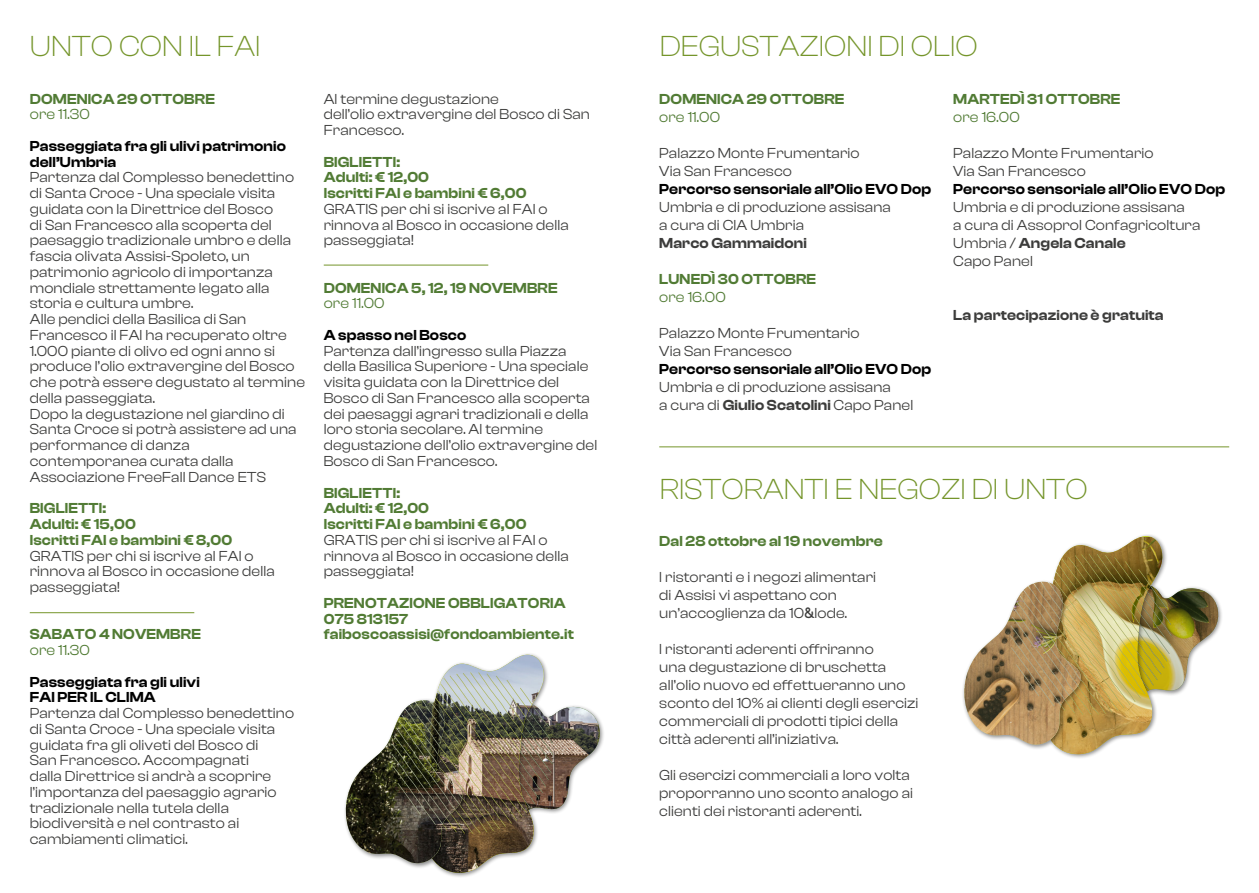
<style>
.page{position:relative;width:1259px;height:893px;background:#fff}
.page>*{position:absolute;margin:0;border:0;box-sizing:border-box;transform-origin:0 0}
.t1{font:300 30px "Clash Display";color:#75952b}
.t2{font:15px/15.8px "Clash Display";letter-spacing:.01em;color:#3c3c3b}
.t3{font:600 15px/15.8px "Clash Display";letter-spacing:.01em;color:#517b34}
.t4{font:600 15px/15.8px "Clash Display";letter-spacing:.01em;color:#000}
.t5{font:15px "Clash Display";letter-spacing:.01em;color:#517b34}
.t6{font:600 15px "Clash Display";letter-spacing:.01em;color:#3c3c3b}
.s1{font-weight:600}
.s2{font-family:"Brown"}
</style>
<div class="page">
<hr style="left:30px;top:612px;width:164px;height:1px;background:#75952b">
<hr style="left:324px;top:265px;width:164px;height:1px;background:#75952b">
<div style="left:516px;top:702px;width:89px;height:113px;background:#000;opacity:.45"></div>
<div style="left:430px;top:652px;width:119px;height:226px;background:#000;opacity:.45"></div>
<img style="left:405px;top:655px;width:197px;height:218px">
<img style="left:344px;top:700px;width:100px;height:163px">
<div style="left:1134px;top:583px;width:89px;height:114px;background:#000;opacity:.45"></div>
<div style="left:1048px;top:534px;width:119px;height:225px;background:#000;opacity:.45"></div>
<img style="left:1024px;top:536px;width:196px;height:219px">
<img style="left:962px;top:582px;width:101px;height:163px">
<hr style="left:659px;top:446px;width:570px;height:1px;background:#75952b">
<h1 class="t1" style="left:30px;top:30px;width:232px">UNTO CON IL FAI</h1>
<h1 class="t1" style="left:660px;top:30px;width:319px">DEGUSTAZIONI DI OLIO</h1>
<p class="t3" style="left:30px;top:91px;width:187px">DOMENICA 29 OTTOBRE</p>
<p class="t5" style="left:30px;top:106px;width:62px">ore 11.30</p>
<p class="t4" style="left:30px;top:138px;width:258px">Passeggiata fra gli ulivi patrimonio dell’Umbria</p>
<p class="t2" style="left:30px;top:169px;width:277px">Partenza dal Complesso benedettino di Santa Croce - Una speciale visita guidata con la Direttrice del Bosco<br>di San Francesco alla scoperta del paesaggio tradizionale umbro e della fascia olivata Assisi-Spoleto, un patrimonio agricolo di importanza mondiale strettamente legato alla storia e cultura umbre.<br>Alle pendici della Basilica di San Francesco il FAI ha recuperato oltre 1.000 piante di olivo ed ogni anno si produce l’olio extravergine del Bosco che potrà essere degustato al termine della passeggiata.<br>Dopo la degustazione nel giardino di Santa Croce si potrà assistere ad una performance di danza contemporanea curata dalla Associazione FreeFall Dance ETS</p>
<p class="t3" style="left:30px;top:500px;width:204px">BIGLIETTI:<br>Adulti: € 15,00<br>Iscritti FAI e bambini € 8,00</p>
<p class="t2" style="left:30px;top:547px;width:246px">GRATIS per chi si iscrive al FAI o rinnova al Bosco in occasione della passeggiata!</p>
<p class="t3" style="left:30px;top:626px;width:173px">SABATO 4 NOVEMBRE</p>
<p class="t5" style="left:30px;top:642px;width:62px">ore 11.30</p>
<p class="t4" style="left:30px;top:674px;width:171px">Passeggiata fra gli ulivi<br>FAI PER IL CLIMA</p>
<p class="t2" style="left:30px;top:705px;width:266px">Partenza dal Complesso benedettino di Santa Croce - Una speciale visita guidata fra gli oliveti del Bosco di<br>San Francesco. Accompagnati<br>dalla Direttrice si andrà a scoprire l’importanza del paesaggio agrario tradizionale nella tutela della biodiversità e nel contrasto ai cambiamenti climatici.</p>
<p class="t2" style="left:324px;top:91px;width:268px">Al termine degustazione<br>dell’olio extravergine del Bosco di San<br>Francesco.</p>
<p class="t3" style="left:324px;top:154px;width:204px">BIGLIETTI:<br>Adulti: € 12,00<br>Iscritti FAI e bambini € 6,00</p>
<p class="t2" style="left:324px;top:201px;width:246px">GRATIS per chi si iscrive al FAI o rinnova al Bosco in occasione della passeggiata!</p>
<p class="t3" style="left:324px;top:280px;width:235px">DOMENICA 5, 12, 19 NOVEMBRE</p>
<p class="t5" style="left:324px;top:295px;width:62px">ore 11.00</p>
<p class="t4" style="left:324px;top:327px;width:144px">A spasso nel Bosco</p>
<p class="t2" style="left:324px;top:343px;width:275px">Partenza dall’ingresso sulla Piazza della Basilica Superiore - Una speciale visita guidata con la Direttrice del Bosco di San Francesco alla scoperta dei paesaggi agrari tradizionali e della loro storia secolare. Al termine degustazione dell’olio extravergine del Bosco di San Francesco.</p>
<p class="t3" style="left:324px;top:485px;width:204px">BIGLIETTI:<br>Adulti: € 12,00<br>Iscritti FAI e bambini € 6,00</p>
<p class="t2" style="left:324px;top:532px;width:246px">GRATIS per chi si iscrive al FAI o rinnova al Bosco in occasione della passeggiata!</p>
<p class="t3" style="left:324px;top:595px;width:252px">PRENOTAZIONE OBBLIGATORIA<br>075 813157 faiboscoassisi@fondoambiente.it</p>
<p class="t3" style="left:659px;top:91px;width:187px">DOMENICA 29 OTTOBRE</p>
<p class="t5" style="left:659px;top:108px;width:62px">ore 11.00</p>
<p class="t2" style="left:659px;top:144px;width:202px;line-height:18px">Palazzo Monte Frumentario<br>Via San Francesco</p>
<p class="t4" style="left:659px;top:181px;width:273px">Percorso sensoriale all’Olio EVO Dop</p>
<p class="t2" style="left:659px;top:198px;width:233px;line-height:18px">Umbria e di produzione assisana a cura di CIA Umbria</p>
<p class="t6" style="left:659px;top:234px;width:149px">Marco Gammaidoni</p>
<p class="t3" style="left:659px;top:271px;width:158px">LUNEDÌ 30 OTTOBRE</p>
<p class="t5" style="left:659px;top:288px;width:68px">ore 16.00</p>
<p class="t2" style="left:659px;top:324px;width:202px;line-height:18px">Palazzo Monte Frumentario<br>Via San Francesco</p>
<p class="t4" style="left:659px;top:361px;width:273px">Percorso sensoriale all’Olio EVO Dop</p>
<p class="t2" style="left:659px;top:378px;width:255px;line-height:18px">Umbria e di produzione assisana<br>a cura di <span class="s1">Giulio Scatolini</span> Capo Panel</p>
<p class="t3" style="left:953px;top:91px;width:169px">MARTEDÌ 31 OTTOBRE</p>
<p class="t5" style="left:953px;top:108px;width:68px">ore 16.00</p>
<p class="t2" style="left:953px;top:144px;width:202px;line-height:18px">Palazzo Monte Frumentario<br>Via San Francesco</p>
<p class="t4" style="left:953px;top:181px;width:273px">Percorso sensoriale all’Olio EVO Dop</p>
<p class="t2" style="left:953px;top:198px;width:249px;line-height:18px">Umbria e di produzione assisana<br>a cura di Assoprol Confagricoltura<br>Umbria / <span class="s1">Angela Canale<br></span>Capo Panel</p>
<p class="t6" style="left:953px;top:306px;width:212px">La partecipazione è gratuita</p>
<h1 class="t1" style="left:660px;top:472px;width:429px">RISTORANTI E NEGOZI DI UNTO</h1>
<p class="t3" style="left:659px;top:533px;width:225px">Dal 28 ottobre al 19 novembre</p>
<p class="t2" style="left:659px;top:568px;width:218px;line-height:18px">I ristoranti e i negozi alimentari di Assisi vi aspettano con un’accoglienza da 10<span class="s2">&amp;</span>lode.</p>
<p class="t2" style="left:659px;top:640px;width:261px;line-height:18px">I ristoranti aderenti offriranno<br>una degustazione di bruschetta all’olio nuovo ed effettueranno uno sconto del 10% ai clienti degli esercizi commerciali di prodotti tipici della città aderenti all’iniziativa.</p>
<p class="t2" style="left:659px;top:766px;width:255px;line-height:18px">Gli esercizi commerciali a loro volta proporranno uno sconto analogo ai clienti dei ristoranti aderenti.</p>
</div>
